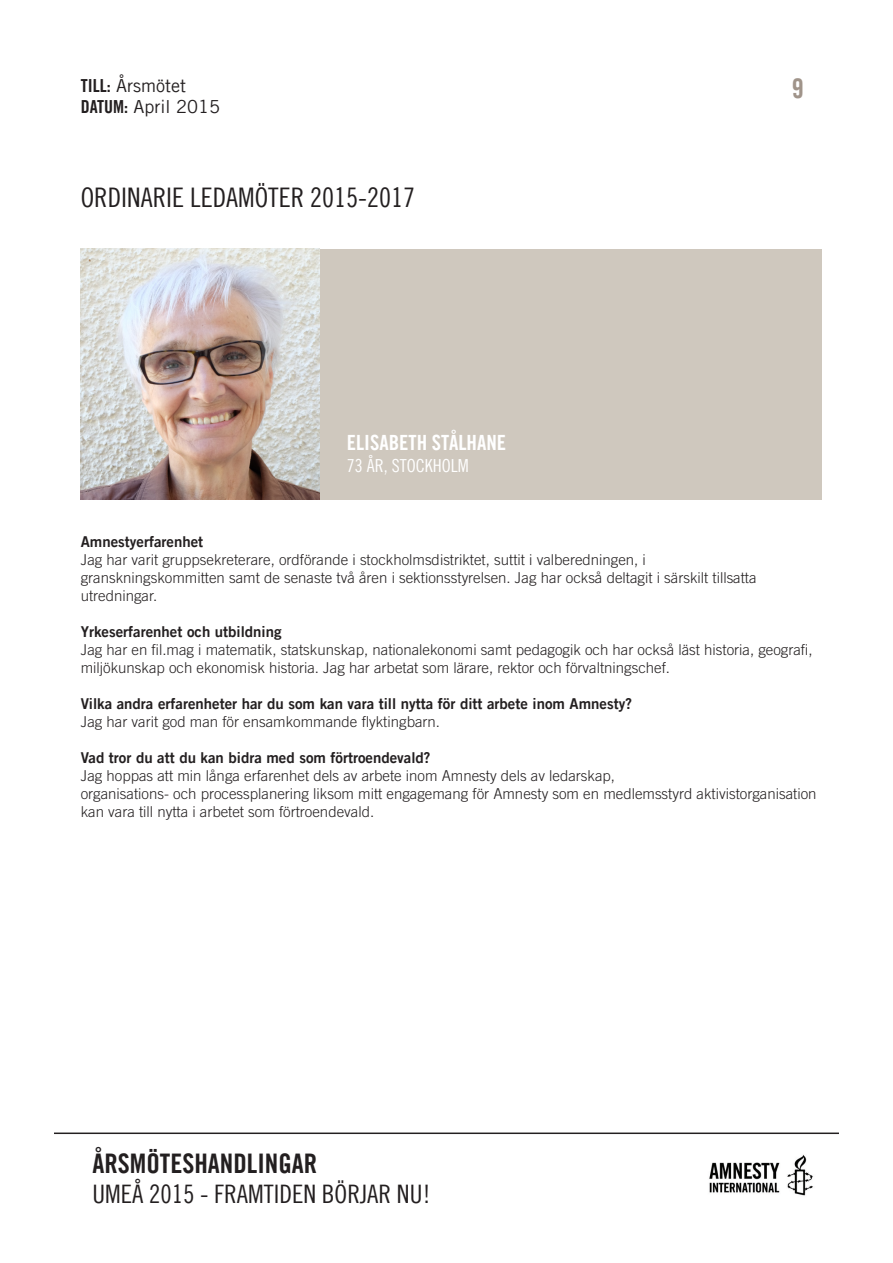
<style>
.page{position:relative;width:893px;height:1263px;background:#fff}
.page>*{position:absolute;margin:0;border:0;box-sizing:border-box;transform-origin:0 0}
.t1{font:27px "Amnesty Trade Gothic Cn 18";color:#231f20}
.t2{font:27px "Amnesty Trade Gothic Bd Cn 20";color:#231f20}
.t3{font:27px "Amnesty Trade Gothic Bd Cn 20";color:#a0948a}
.t4{font:25.5px "Amnesty Trade Gothic Cn 18";color:#231f20}
.t5{font:21px "Amnesty Trade Gothic Bd Cn 20";color:#fff}
.t6{font:18px/21.6px "Amnesty Trade Gothic";color:#231f20}
.t7{font:18px "Amnesty Trade Gothic Cn 18";color:#fff}
.t8{font:300 15px/18px "Amnesty Trade Gothic";color:#231f20}
.t9{font:15px "Amnesty Trade Gothic Bd 2";color:#231f20}
.s1{font-family:"Amnesty Trade Gothic Bd Cn 20"}
</style>
<div class="page">
<hr style="left:54px;top:1132px;width:785px;height:2px;background:#231f20">
<img style="left:709px;top:1154px;width:104px;height:42px">
<div style="left:81px;top:249px;width:741px;height:251px;background:#cfc8be"></div>
<img style="left:81px;top:249px;width:239px;height:251px">
<p class="t6" style="left:81px;top:74px;width:141px"><span class="s1">TILL:</span> Årsmötet<br><span class="s1">DATUM:</span> April 2015</p>
<p class="t1" style="left:81px;top:181px;width:336px">ORDINARIE LEDAMÖTER 2015-2017</p>
<p class="t5" style="left:347px;top:430px;width:161px">ELISABETH STÅLHANE</p>
<p class="t7" style="left:347px;top:454px;width:123px">73 ÅR, STOCKHOLM</p>
<p class="t3" style="left:792px;top:72px;width:13px">9</p>
<p class="t9" style="left:81px;top:532px;width:124px">Amnestyerfarenhet</p>
<p class="t8" style="left:81px;top:550px;width:567px">Jag har varit gruppsekreterare, ordförande i stockholmsdistriktet, suttit i valberedningen, i</p>
<p class="t8" style="left:81px;top:568px;width:677px">granskningskommitten samt de senaste två åren i sektionsstyrelsen. Jag har också deltagit i särskilt tillsatta</p>
<p class="t8" style="left:81px;top:586px;width:78px">utredningar.</p>
<p class="t9" style="left:81px;top:622px;width:202px">Yrkeserfarenhet och utbildning</p>
<p class="t8" style="left:81px;top:640px;width:733px">Jag har en fil.mag i matematik, statskunskap, nationalekonomi samt pedagogik och har också läst historia, geografi, miljökunskap och ekonomisk historia. Jag har arbetat som lärare, rektor och förvaltningschef.</p>
<p class="t9" style="left:81px;top:694px;width:553px">Vilka andra erfarenheter har du som kan vara till nytta för ditt arbete inom Amnesty?</p>
<p class="t8" style="left:81px;top:712px;width:361px">Jag har varit god man för ensamkommande flyktingbarn.</p>
<p class="t9" style="left:81px;top:748px;width:351px">Vad tror du att du kan bidra med som förtroendevald?</p>
<p class="t8" style="left:81px;top:766px;width:536px">Jag hoppas att min långa erfarenhet dels av arbete inom Amnesty dels av ledarskap,</p>
<p class="t8" style="left:81px;top:784px;width:737px">organisations- och processplanering liksom mitt engagemang för Amnesty som en medlemsstyrd aktivistorganisation kan vara till nytta i arbetet som förtroendevald.</p>
<h1 class="t2" style="left:92px;top:1147px;width:226px">ÅRSMÖTESHANDLINGAR</h1>
<h2 class="t4" style="left:92px;top:1179px;width:340px">UMEÅ 2015 - FRAMTIDEN BÖRJAR NU!</h2>
</div>
